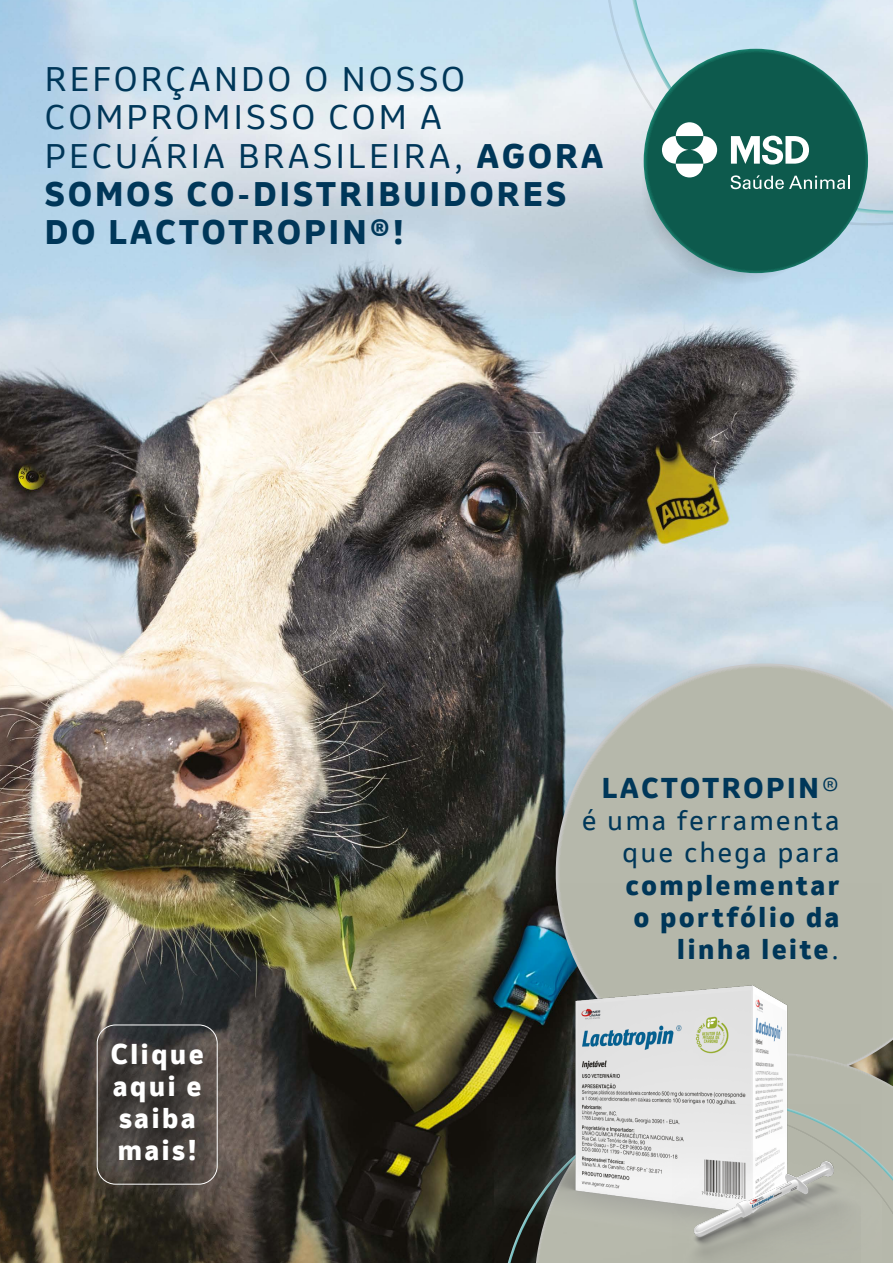
<style>
.page{position:relative;width:893px;height:1263px;background:#fff}
.page>*{position:absolute;margin:0;border:0;box-sizing:border-box;transform-origin:0 0}
.t1{font:31.95px/38.2px "Invention";letter-spacing:.1em;color:#003759}
.t2{font:26.85px/32.1px "Invention";letter-spacing:.1em;color:#003759;text-align:right}
.t3{font:800 26.85px/32.1px "Invention";letter-spacing:.1em;color:#003759;text-align:right}
.t4{font:800 26.85px/32.1px "Invention";letter-spacing:.1em;color:#fff}
.s1{font-weight:800}
.s2{font-weight:400}
</style>
<div class="page">
<img style="left:0;top:0;width:893px;height:1263px">
<svg style="left:604px;top:0;width:289px;height:226px;background:#d1dfea"></svg>
<svg style="left:632px;top:0;width:261px;height:214px;background:#d0e2ee"></svg>
<svg style="left:535px;top:643px;width:358px;height:240px;background:#bdc8d0"></svg>
<svg style="left:537px;top:665px;width:356px;height:388px;background:#adb1a8"></svg>
<img style="left:67px;top:1028px;width:202px;height:176px">
<svg style="left:641px;top:91px;width:193px;height:193px;background:#aec3d0"></svg>
<div style="left:644px;top:49px;width:224px;height:224px;background:#0d5a4d;border-radius:112px"></div>
<svg style="left:662px;top:122px;width:55px;height:55px"></svg>
<svg style="left:731px;top:136px;width:78px;height:29px"></svg>
<svg style="left:731px;top:175px;width:119px;height:14px"></svg>
<div style="left:481px;top:1108px;width:13px;height:155px;background:#171711"></div>
<div style="left:882px;top:1099px;width:11px;height:164px;background:#b6b8ab"></div>
<img style="left:494px;top:883px;width:388px;height:380px">
<img style="left:673px;top:1104px;width:188px;height:159px">
<div style="left:97px;top:1024px;width:121px;height:160px;border:1px solid #fff;border-radius:18px"></div>
<p class="t1" style="left:45px;top:60px;width:560px">REFORÇANDO O NOSSO<br>COMPROMISSO COM A<br>PECUÁRIA BRASILEIRA, <span class="s1">AGORA<br>SOMOS CO-DISTRIBUIDORES<br>DO LACTOTROPIN®!</span></p>
<p class="t4" style="left:111px;top:1038px;width:94px">Clique aqui e saiba mais!</p>
<p class="t2" style="left:582px;top:772px;width:259px"><span class="s1">LACTOTROPIN</span>® é uma ferramenta que chega para</p>
<p class="t3" style="left:626px;top:869px;width:215px">complementar o portfólio da linha leite<span class="s2">.</span></p>
</div>
